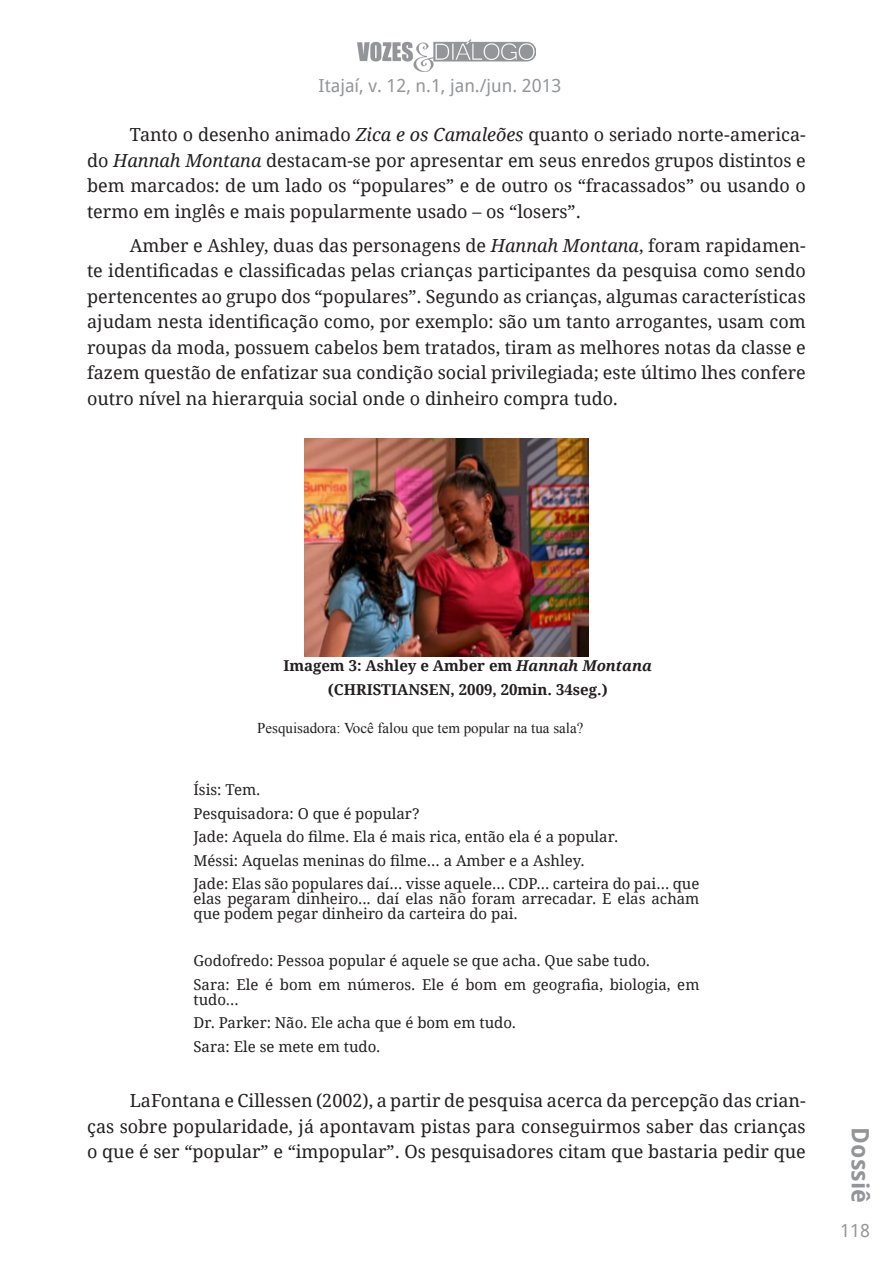
<style>
.page{position:relative;width:893px;height:1263px;background:#fff}
.page>*{position:absolute;margin:0;border:0;box-sizing:border-box;transform-origin:0 0}
.t1{font:700 24px "Droid Sans";color:#939598}
.Corpo_de_texto{font:18px/25.5px "Droid Serif";color:#231f20;text-align:justify}
.t2{font:18px "Droid Sans";color:#939598}
.Quadro{font:15px/15px "Droid Serif";color:#231f20;text-align:justify}
.Legenda{font:700 15px "Droid Serif";color:#231f20}
.citação_falas{font:15px "Times New Roman";color:#231f20}
.s1{font-style:italic}
</style>
<div class="page">
<img style="left:357px;top:39px;width:179px;height:33px">
<img style="left:304px;top:439px;width:284px;height:217px">
<p class="t2" style="left:319px;top:74px;width:244px">Itajaí, v. 12, n.1, jan./jun. 2013</p>
<p class="Corpo_de_texto" style="left:87px;top:122px;width:720px;text-indent:43px">Tanto o desenho animado <span class="s1">Zica e os Camaleões</span> quanto o seriado norte-america&shy;do <span class="s1">Hannah Montana</span> destacam-se por apresentar em seus enredos grupos distintos e bem marcados: de um lado os “populares” e de outro os “fracassados” ou usando o termo em inglês e mais popularmente usado – os “losers”.</p>
<p class="Corpo_de_texto" style="left:87px;top:233px;width:720px;text-indent:43px">Amber e Ashley, duas das personagens de <span class="s1">Hannah Montana</span>, foram rapidamen&shy;te identificadas e classificadas pelas crianças participantes da pesquisa como sendo pertencentes ao grupo dos “populares”. Segundo as crianças, algumas características ajudam nesta identificação como, por exemplo: são um tanto arrogantes, usam com roupas da moda, possuem cabelos bem tratados, tiram as melhores notas da classe e fazem questão de enfatizar sua condição social privilegiada; este último lhes confere outro nível na hierarquia social onde o dinheiro compra tudo.</p>
<p class="Legenda" style="left:283px;top:656px;width:370px">Imagem 3: Ashley e Amber em <span class="s1">Hannah Montana</span></p>
<p class="Legenda" style="left:328px;top:680px;width:281px">(CHRISTIANSEN, 2009, 20min. 34seg.)</p>
<p class="citação_falas" style="left:257px;top:717px;width:328px">Pesquisadora: Você falou que tem popular na tua sala?</p>
<p class="Quadro" style="left:193px;top:782px;width:69px">Ísis: Tem.</p>
<p class="Quadro" style="left:193px;top:806px;width:228px">Pesquisadora: O que é popular?</p>
<p class="Quadro" style="left:193px;top:829px;width:426px">Jade: Aquela do filme. Ela é mais rica, então ela é a popular.</p>
<p class="Quadro" style="left:193px;top:853px;width:393px">Méssi: Aquelas meninas do filme... a Amber e a Ashley.</p>
<p class="Quadro" style="left:193px;top:876px;width:507px">Jade: Elas são populares daí... visse aquele... CDP... carteira do pai... que elas pegaram dinheiro... daí elas não foram arrecadar. E elas acham que podem pegar dinheiro da carteira do pai.</p>
<p class="Quadro" style="left:193px;top:953px;width:458px">Godofredo: Pessoa popular é aquele se que acha. Que sabe tudo.</p>
<p class="Quadro" style="left:193px;top:977px;width:507px">Sara: Ele é bom em números. Ele é bom em geografia, biologia, em tudo...</p>
<p class="Quadro" style="left:193px;top:1015px;width:324px">Dr. Parker: Não. Ele acha que é bom em tudo.</p>
<p class="Quadro" style="left:193px;top:1039px;width:188px">Sara: Ele se mete em tudo.</p>
<p class="Corpo_de_texto" style="left:87px;top:1088px;width:720px;text-indent:43px">LaFontana e Cillessen (2002), a partir de pesquisa acerca da percepção das crian&shy;ças sobre popularidade, já apontavam pistas para conseguirmos saber das crianças o que é ser “popular” e “impopular”. Os pesquisadores citam que bastaria pedir que</p>
<h1 class="t1" style="left:876px;top:1127px;width:77px;rotate:90deg">Dossiê</h1>
<p class="t2" style="left:840px;top:1219px;width:31px">118</p>
</div>
